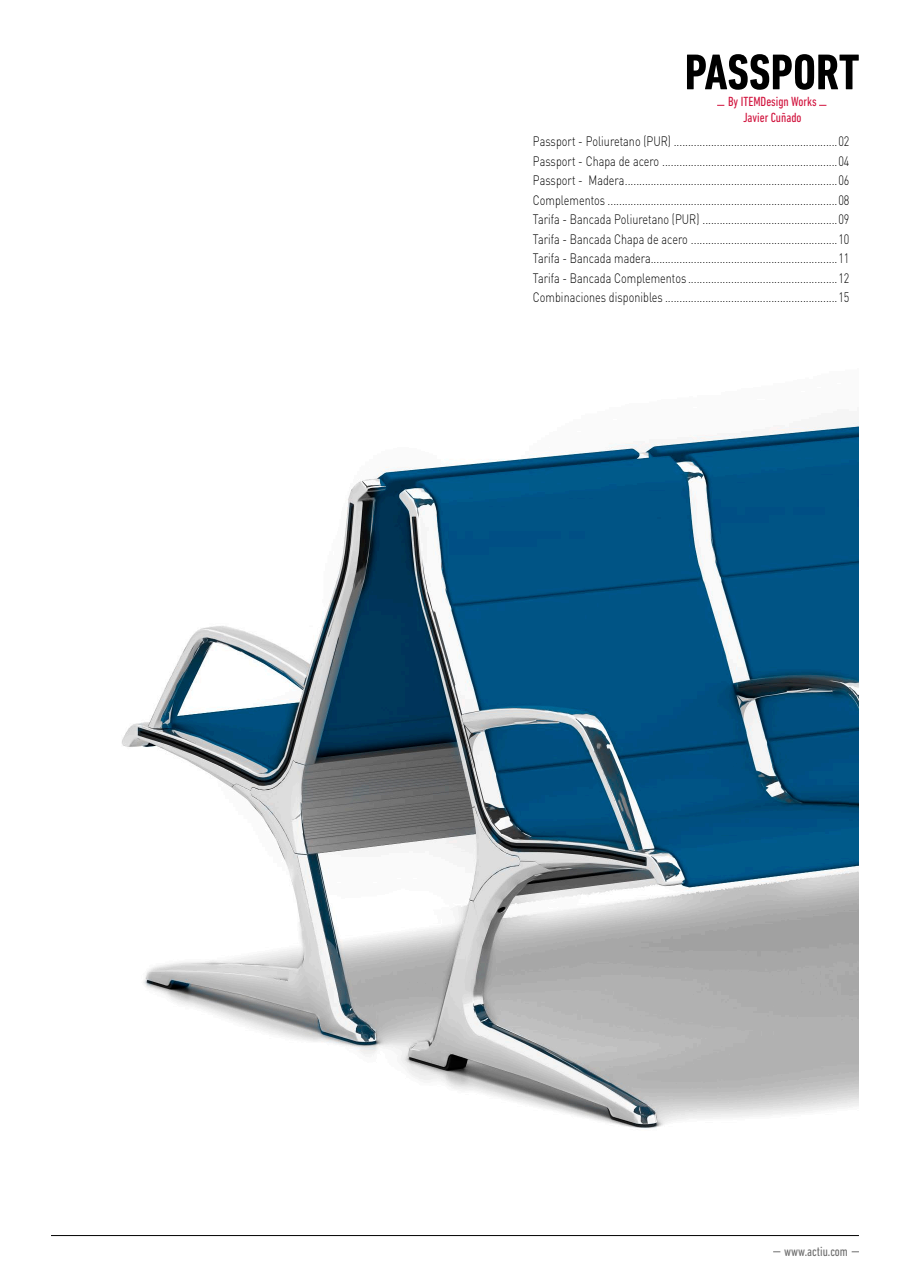
<style>
.page{position:relative;width:910px;height:1280px;background:#fff}
.page>*{position:absolute;margin:0;border:0;box-sizing:border-box;transform-origin:0 0}
.t1{font:700 condensed 51px "DIN Next LT Pro";color:#000}
.t2{font:300 13.5px/19.5px "DIN Pro";color:#000;text-align:justify;scale:.8 1}
.t3{font:condensed 13.5px/16.2px "DIN Next LT Pro";color:#d1123c;text-align:center}
.t4{font:condensed 13.5px "DIN Next LT Pro";color:#6e6e6e}
</style>
<div class="page">
<hr style="left:51px;top:1235px;width:808px;height:1px;background:#000">
<img style="left:122px;top:419px;width:737px;height:710px">
<h1 class="t1" style="left:685px;top:43px;width:176px">PASSPORT</h1>
<p class="t3" style="left:728px;top:93px;width:90px">By ITEMDesign Works<br>Javier Cuñado</p>
<p class="t2" style="left:533px;top:131px;width:397px">Passport - Poliuretano (PUR) .........................................................02<br>Passport - Chapa de acero .............................................................04<br>Passport - Madera..........................................................................06<br>Complementos ................................................................................08<br>Tarifa - Bancada Poliuretano (PUR) ...............................................09<br>Tarifa - Bancada Chapa de acero ...................................................10<br>Tarifa - Bancada madera.................................................................11<br>Tarifa - Bancada Complementos ....................................................12<br>Combinaciones disponibles ............................................................15</p>
<p class="t4" style="left:784px;top:1243px;width:65px">www.actiu.com</p>
</div>
